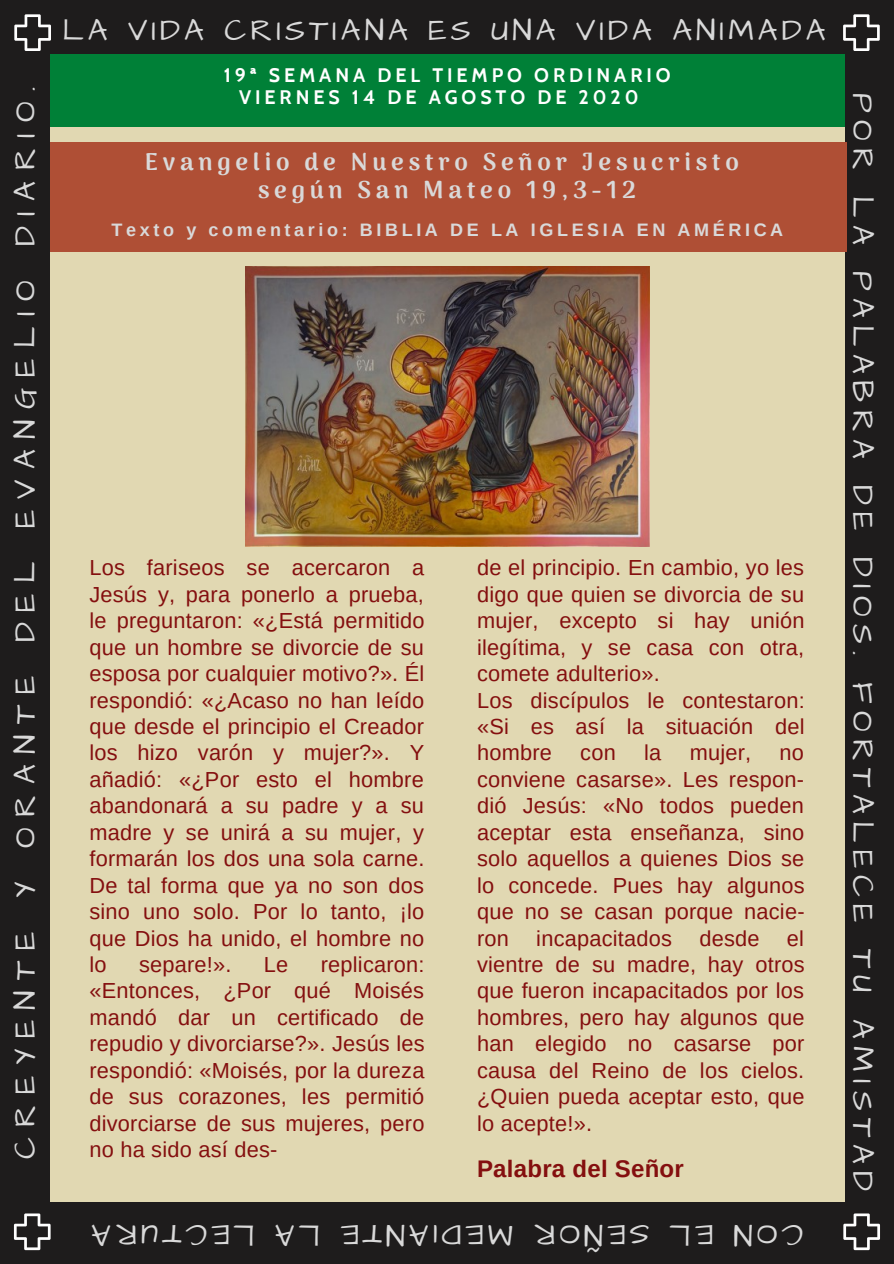
<style>
.page{position:relative;width:894px;height:1264px;background:#fff}
.page>*{position:absolute;margin:0;border:0;box-sizing:border-box;transform-origin:0 0}
.t1{font:30.9px "Architects Daughter";letter-spacing:.23em;color:#d9d9d9}
.t2{font:30.9px "Architects Daughter";letter-spacing:.345em;color:#d9d9d9}
.t3{font:30.9px "Architects Daughter";letter-spacing:.13em;color:#d9d9d9}
.t4{font:30.9px "Architects Daughter";letter-spacing:.125em;color:#d9d9d9}
.t5{font:900 24.15px/28px "Arima Madurai";letter-spacing:.2em;color:#d9d9d9;text-align:center}
.t6{font:700 24px "Arimo";letter-spacing:.01em;color:#840f0f}
.t7{font:21.75px/26.4px "Arimo";letter-spacing:.01em;color:#840f0f;text-align:justify}
.t8{font:700 19.5px/22px "Cabin";letter-spacing:.2em;color:#fff}
.t9{font:700 18px "Arimo";letter-spacing:.2em;color:#d9d9d9}
</style>
<div class="page">
<div style="left:0;top:0;width:893px;height:1263px;background:#1e1c1c"></div>
<div style="left:51px;top:60px;width:794px;height:1141px;background:#e1d8b2"></div>
<div style="left:51px;top:54px;width:793px;height:73px;background:#008037"></div>
<svg style="left:843px;top:14px;width:36px;height:37px"></svg>
<svg style="left:843px;top:1213px;width:36px;height:37px"></svg>
<svg style="left:14px;top:1213px;width:37px;height:37px"></svg>
<svg style="left:14px;top:14px;width:37px;height:37px"></svg>
<div style="left:51px;top:142px;width:795px;height:110px;background:#af4f35"></div>
<img style="left:245px;top:267px;width:404px;height:279px">
<h1 class="t2" style="left:4px;top:1159px;width:1074px;rotate:-90deg">CREYENTE Y ORANTE DEL EVANGELIO DIARIO.</h1>
<h1 class="t3" style="left:62px;top:10px;width:764px">LA VIDA CRISTIANA ES UNA VIDA ANIMADA</h1>
<p class="t8" style="left:239px;top:64px;width:433px;text-indent:-16px">19ª SEMANA DEL TIEMPO ORDINARIO<br>VIERNES 14 DE AGOSTO DE 2020</p>
<p class="t5" style="left:145px;top:147px;width:595px">Evangelio de Nuestro Señor Jesucristo según San Mateo 19,3-12</p>
<p class="t9" style="left:112px;top:220px;width:673px">Texto y comentario: BIBLIA DE LA IGLESIA EN AMÉRICA</p>
<p class="t7" style="left:89px;top:554px;width:336px">Los fariseos se acercaron a Jesús y, para ponerlo a prueba, le preguntaron: «¿Está permitido que un hombre se divorcie de su esposa por cualquier motivo?». Él respondió: «¿Acaso no han leído que desde el principio el Creador los hizo varón y mujer?». Y añadió: «¿Por esto el hombre abandonará a su padre y a su madre y se unirá a su mujer, y formarán los dos una sola carne.<br>De tal forma que ya no son dos sino uno solo. Por lo tanto, ¡lo que Dios ha unido, el hombre no lo</p>
<p class="t7" style="left:89px;top:951px;width:336px;text-indent:231px">replicaron: «Entonces, ¿Por qué Moisés mandó dar un certificado de repudio y divorciarse?». Jesús les respondió: «Moisés, por la dureza de sus corazones, les permitió divorciarse de sus mujeres, pero no ha sido así des-</p>
<p class="t7" style="left:139px;top:951px;width:94px">separe!».</p>
<p class="t7" style="left:264px;top:951px;width:26px">Le</p>
<p class="t7" style="left:477px;top:554px;width:329px;text-align:left">de el principio. En cambio, yo les digo que quien se divorcia de su mujer, excepto si hay unión ilegítima, y se casa con otra, comete adulterio».<br>Los discípulos le contestaron: «Si es así la situación del hombre</p>
<p class="t7" style="left:580px;top:739px;width:37px">con</p>
<p class="t7" style="left:644px;top:739px;width:19px">la</p>
<p class="t7" style="left:689px;top:739px;width:63px">mujer,</p>
<p class="t7" style="left:477px;top:739px;width:329px;text-indent:302px">no conviene casarse». Les respon&shy;dió Jesús: «No todos pueden aceptar esta enseñanza, sino solo aquellos a quienes Dios se lo concede. Pues hay algunos que no se casan porque nacie&shy;ron</p>
<p class="t7" style="left:477px;top:924px;width:329px;text-indent:310px">el vientre de su madre, hay otros que fueron incapacitados por los hombres, pero hay algunos que han elegido no casarse por causa del Reino de los cielos. ¿Quien pueda aceptar esto, que lo acepte!».</p>
<p class="t6" style="left:477px;top:1155px;width:208px">Palabra del Señor</p>
<p class="t7" style="left:536px;top:924px;width:137px">incapacitados</p>
<p class="t7" style="left:699px;top:924px;width:62px">desde</p>
<h1 class="t4" style="left:255px;top:1255px;width:165px;rotate:-180deg">LECTURA</h1>
<h1 class="t1" style="left:320px;top:1255px;width:47px;rotate:-180deg">LA</h1>
<h1 class="t1" style="left:513px;top:1255px;width:174px;rotate:-180deg">MED AI NTE</h1>
<h1 class="t1" style="left:649px;top:1255px;width:117px;rotate:-180deg">SEÑOR</h1>
<h1 class="t1" style="left:713px;top:1255px;width:45px;rotate:-180deg">EL</h1>
<h1 class="t1" style="left:802px;top:1255px;width:71px;rotate:-180deg">CON</h1>
<h1 class="t1" style="left:883px;top:93px;width:1099px;rotate:90deg">POR LA PALABRA DE DIOS. FORTALECE TU AMISTAD</h1>
</div>
